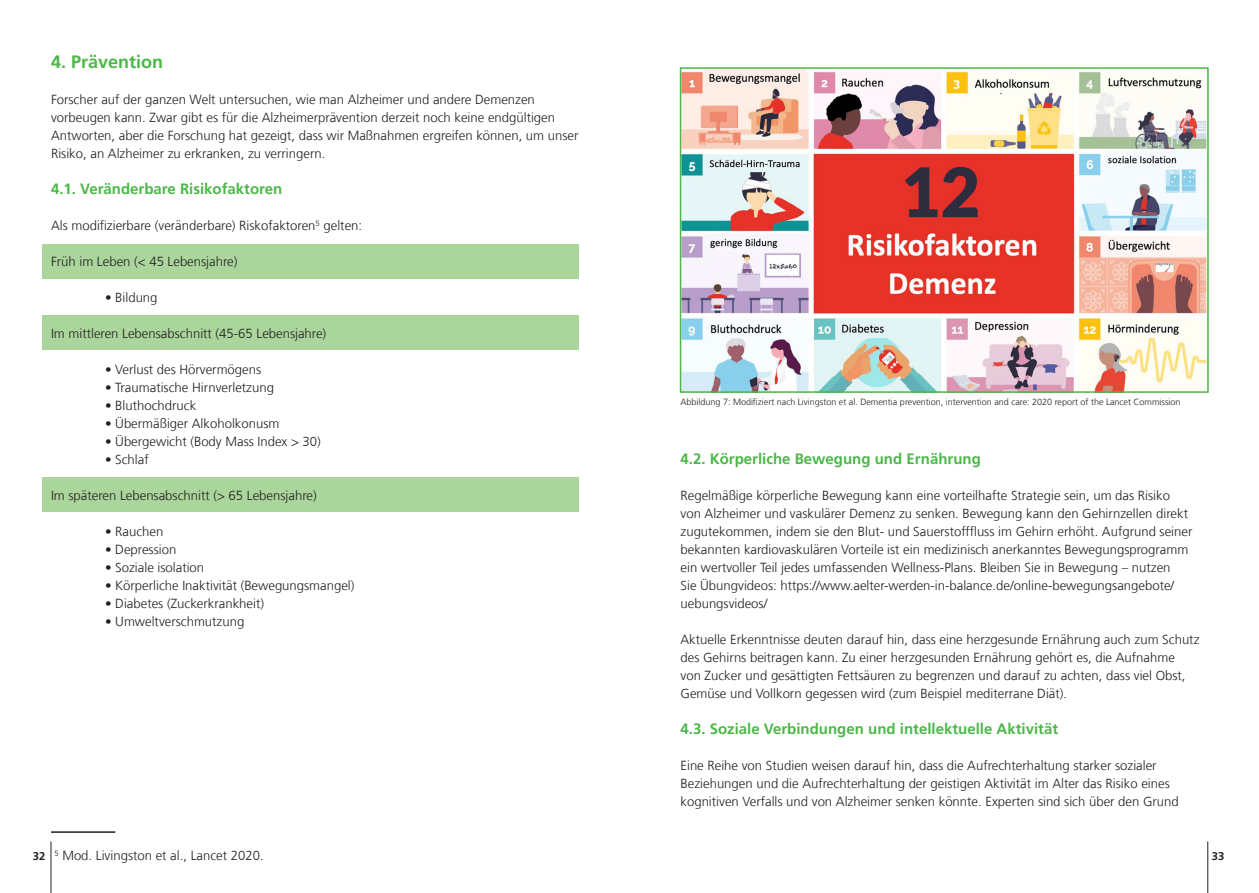
<style>
.page{position:relative;width:1259px;height:893px;background:#fff}
.page>*{position:absolute;margin:0;border:0;box-sizing:border-box;transform-origin:0 0}
.t1{font:700 18px "Frutiger LT Com";color:#4cb848}
.t2{font:700 15px "Frutiger LT Com";color:#4cb848}
.t3{font:300 13.2px/18px "Frutiger LT Com";color:#231f20}
.t4{font:700 11.25px "Frutiger LT Com";color:#231f20}
.t5{font:300 9px "Frutiger LT Com";color:#231f20}
</style>
<div class="page">
<div style="left:42px;top:244px;width:536px;height:34px;background:#aad59b"></div>
<div style="left:42px;top:316px;width:536px;height:34px;background:#aad59b"></div>
<div style="left:42px;top:477px;width:536px;height:34px;background:#aad59b"></div>
<hr style="left:51px;top:831px;width:64px;height:2px;background:#231f20">
<img style="left:683px;top:70px;width:522px;height:320px">
<div style="left:680px;top:67px;width:528px;height:326px;border:2px solid #4cb848"></div>
<hr style="left:1207px;top:841px;width:1px;height:52px;background:#231f20">
<hr style="left:51px;top:841px;width:1px;height:52px;background:#231f20">
<h1 class="t1" style="left:51px;top:51px;width:114px">4. Prävention</h1>
<p class="t3" style="left:51px;top:91px;width:529px">Forscher auf der ganzen Welt untersuchen, wie man Alzheimer und andere Demenzen vorbeugen kann. Zwar gibt es für die Alzheimerprävention derzeit noch keine endgültigen Antworten, aber die Forschung hat gezeigt, dass wir Maßnahmen ergreifen können, um unser Risiko, an Alzheimer zu erkranken, zu verringern.</p>
<p class="t2" style="left:51px;top:180px;width:233px">4.1. Veränderbare Risikofaktoren</p>
<p class="t3" style="left:51px;top:217px;width:313px">Als modifizierbare (veränderbare) Riskofaktoren<sup>5</sup> gelten:</p>
<p class="t3" style="left:51px;top:253px;width:188px">Früh im Leben (&lt; 45 Lebensjahre)</p>
<p class="t3" style="left:105px;top:289px;width:54px">• Bildung</p>
<p class="t3" style="left:51px;top:325px;width:277px">Im mittleren Lebensabschnitt (45-65 Lebensjahre)</p>
<p class="t3" style="left:105px;top:361px;width:158px">• Verlust des Hörvermögens</p>
<p class="t3" style="left:105px;top:379px;width:170px">• Traumatische Hirnverletzung</p>
<p class="t3" style="left:105px;top:397px;width:93px">• Bluthochdruck</p>
<p class="t3" style="left:105px;top:415px;width:176px">• Übermäßiger Alkoholkonusm</p>
<p class="t3" style="left:105px;top:432px;width:217px">• Übergewicht (Body Mass Index &gt; 30)</p>
<p class="t3" style="left:105px;top:450px;width:45px">• Schlaf</p>
<p class="t3" style="left:51px;top:486px;width:267px">Im späteren Lebensabschnitt (&gt; 65 Lebensjahre)</p>
<p class="t3" style="left:105px;top:522px;width:60px">• Rauchen</p>
<p class="t3" style="left:105px;top:540px;width:73px">• Depression</p>
<p class="t3" style="left:105px;top:558px;width:101px">• Soziale isolation</p>
<p class="t3" style="left:105px;top:576px;width:251px">• Körperliche Inaktivität (Bewegungsmangel)</p>
<p class="t3" style="left:105px;top:594px;width:160px">• Diabetes (Zuckerkrankheit)</p>
<p class="t3" style="left:105px;top:612px;width:141px">• Umweltverschmutzung</p>
<p class="t5" style="left:680px;top:397px;width:501px">Abbildung 7: Modifiziert nach Livingston et al. Dementia prevention, intervention and care: 2020 report of the Lancet Commission</p>
<p class="t2" style="left:680px;top:450px;width:302px">4.2. Körperliche Bewegung und Ernährung</p>
<p class="t3" style="left:680px;top:487px;width:513px">Regelmäßige körperliche Bewegung kann eine vorteilhafte Strategie sein, um das Risiko von Alzheimer und vaskulärer Demenz zu senken. Bewegung kann den Gehirnzellen direkt zugutekommen, indem sie den Blut- und Sauerstofffluss im Gehirn erhöht. Aufgrund seiner bekannten kardiovaskulären Vorteile ist ein medizinisch anerkanntes Bewegungsprogramm ein wertvoller Teil jedes umfassenden Wellness-Plans. Bleiben Sie in Bewegung – nutzen<br>Sie Übungvideos: https://www.aelter-werden-in-balance.de/online-bewegungsangebote/ uebungsvideos/</p>
<p class="t3" style="left:680px;top:631px;width:520px">Aktuelle Erkenntnisse deuten darauf hin, dass eine herzgesunde Ernährung auch zum Schutz des Gehirns beitragen kann. Zu einer herzgesunden Ernährung gehört es, die Aufnahme<br>von Zucker und gesättigten Fettsäuren zu begrenzen und darauf zu achten, dass viel Obst, Gemüse und Vollkorn gegessen wird (zum Beispiel mediterrane Diät).</p>
<p class="t2" style="left:680px;top:720px;width:379px">4.3. Soziale Verbindungen und intellektuelle Aktivität</p>
<p class="t3" style="left:680px;top:757px;width:500px">Eine Reihe von Studien weisen darauf hin, dass die Aufrechterhaltung starker sozialer<br>Beziehungen und die Aufrechterhaltung der geistigen Aktivität im Alter das Risiko eines kognitiven Verfalls und von Alzheimer senken könnte. Experten sind sich über den Grund</p>
<p class="t3" style="left:54px;top:847px;width:211px"><sup>5</sup> Mod. Livingston et al., Lancet 2020.</p>
<p class="t4" style="left:33px;top:850px;width:14px">32</p>
<p class="t4" style="left:1211px;top:850px;width:14px">33</p>
</div>
